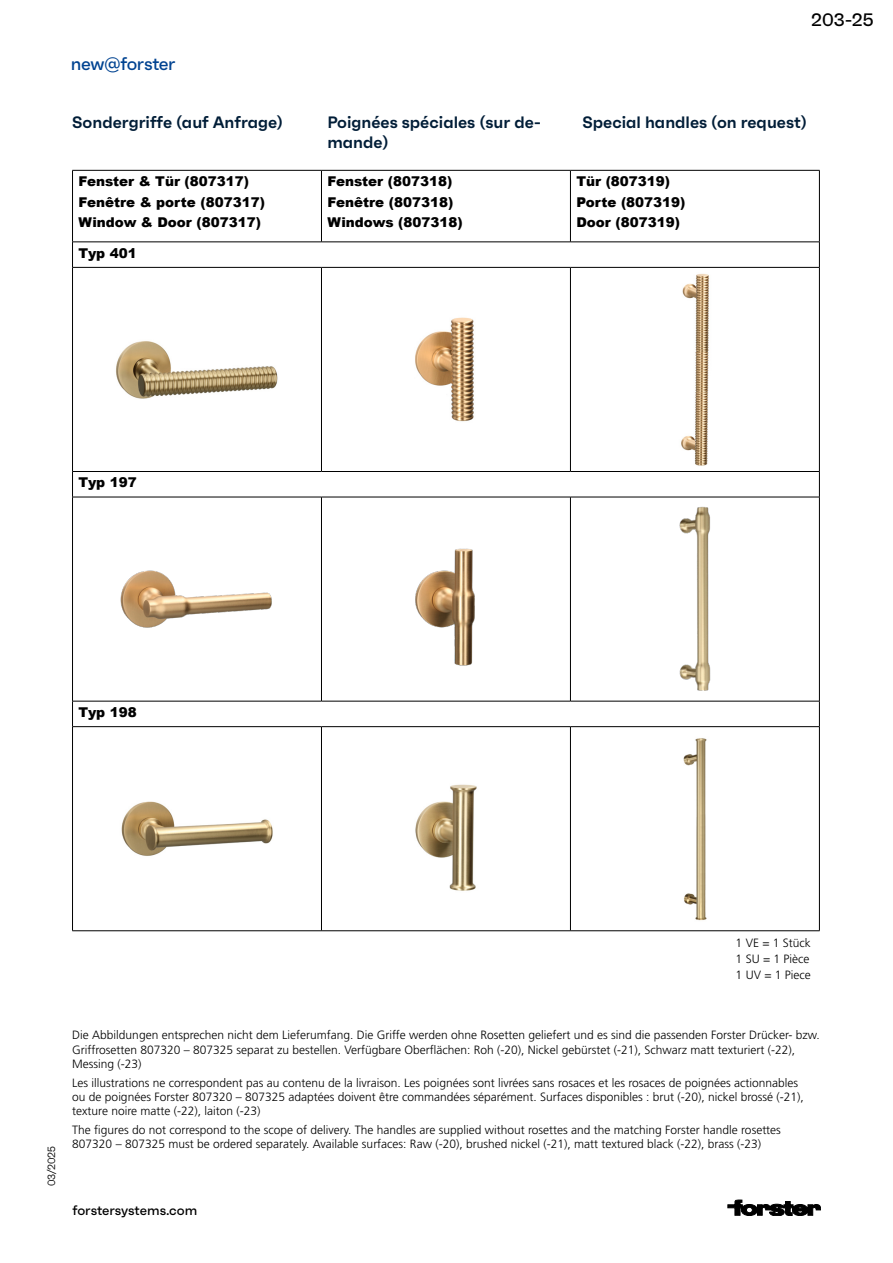
<style>
.page{position:relative;width:893px;height:1263px;background:#fff}
.page>*{position:absolute;margin:0;border:0;box-sizing:border-box;transform-origin:0 0}
.t1{font:500 18px "Faktum";letter-spacing:-.025em;color:#004391}
.t2{font:500 18px "Faktum";color:#000}
.t3{font:600 16.5px/19.5px "Faktum";color:#001d37}
.t4{font:900 13.5px/20.7px "Arial";color:#000}
.t5{font:500 13.5px "Faktum";letter-spacing:-.005em;color:#000}
.t6{font:300 12px/14.4px "Frutiger LT Std";color:#000}
.t7{font:10.5px "Faktum";color:#000;scale:.95 1}
</style>
<div class="page">
<svg style="left:728px;top:1200px;width:93px;height:16px"></svg>
<hr style="left:72px;top:170px;width:249px;height:1px;background:#000">
<hr style="left:72px;top:171px;width:1px;height:71px;background:#000">
<hr style="left:321px;top:170px;width:249px;height:1px;background:#000">
<hr style="left:321px;top:171px;width:1px;height:71px;background:#000">
<hr style="left:570px;top:170px;width:250px;height:1px;background:#000">
<hr style="left:570px;top:171px;width:1px;height:71px;background:#000">
<hr style="left:819px;top:171px;width:1px;height:71px;background:#000">
<hr style="left:72px;top:242px;width:249px;height:1px;background:#000">
<svg style="left:72px;top:242px;width:1px;height:25px"></svg>
<hr style="left:321px;top:242px;width:249px;height:1px;background:#000">
<hr style="left:570px;top:242px;width:250px;height:1px;background:#000">
<svg style="left:819px;top:242px;width:1px;height:25px"></svg>
<hr style="left:72px;top:267px;width:249px;height:1px;background:#000">
<hr style="left:72px;top:268px;width:1px;height:203px;background:#000">
<hr style="left:321px;top:267px;width:249px;height:1px;background:#000">
<hr style="left:321px;top:268px;width:1px;height:203px;background:#000">
<hr style="left:570px;top:267px;width:250px;height:1px;background:#000">
<hr style="left:570px;top:268px;width:1px;height:203px;background:#000">
<hr style="left:819px;top:268px;width:1px;height:203px;background:#000">
<hr style="left:72px;top:471px;width:249px;height:1px;background:#000">
<svg style="left:72px;top:472px;width:1px;height:25px"></svg>
<hr style="left:321px;top:471px;width:249px;height:1px;background:#000">
<hr style="left:570px;top:471px;width:250px;height:1px;background:#000">
<svg style="left:819px;top:472px;width:1px;height:25px"></svg>
<hr style="left:72px;top:497px;width:249px;height:1px;background:#000">
<hr style="left:72px;top:497px;width:1px;height:204px;background:#000">
<hr style="left:321px;top:497px;width:249px;height:1px;background:#000">
<hr style="left:321px;top:497px;width:1px;height:204px;background:#000">
<hr style="left:570px;top:497px;width:250px;height:1px;background:#000">
<hr style="left:570px;top:497px;width:1px;height:204px;background:#000">
<hr style="left:819px;top:497px;width:1px;height:204px;background:#000">
<hr style="left:72px;top:701px;width:249px;height:1px;background:#000">
<svg style="left:72px;top:701px;width:1px;height:25px"></svg>
<hr style="left:321px;top:701px;width:249px;height:1px;background:#000">
<hr style="left:570px;top:701px;width:250px;height:1px;background:#000">
<svg style="left:819px;top:701px;width:1px;height:25px"></svg>
<hr style="left:72px;top:726px;width:249px;height:1px;background:#000">
<hr style="left:72px;top:727px;width:1px;height:203px;background:#000">
<hr style="left:321px;top:726px;width:249px;height:1px;background:#000">
<hr style="left:321px;top:727px;width:1px;height:203px;background:#000">
<hr style="left:570px;top:726px;width:250px;height:1px;background:#000">
<hr style="left:570px;top:727px;width:1px;height:203px;background:#000">
<hr style="left:819px;top:727px;width:1px;height:203px;background:#000">
<hr style="left:72px;top:930px;width:249px;height:1px;background:#000">
<hr style="left:321px;top:930px;width:249px;height:1px;background:#000">
<hr style="left:570px;top:930px;width:250px;height:1px;background:#000">
<img style="left:116px;top:341px;width:162px;height:58px">
<img style="left:415px;top:317px;width:59px;height:105px">
<img style="left:681px;top:274px;width:28px;height:192px">
<img style="left:120px;top:570px;width:152px;height:58px">
<img style="left:415px;top:548px;width:60px;height:118px">
<img style="left:592px;top:497px;width:205px;height:204px">
<img style="left:121px;top:801px;width:152px;height:55px">
<img style="left:415px;top:784px;width:62px;height:107px">
<img style="left:683px;top:738px;width:24px;height:183px">
<h1 class="t1" style="left:71px;top:52px;width:106px">new@forster</h1>
<h1 class="t2" style="left:811px;top:9px;width:64px">203-25</h1>
<h2 class="t3" style="left:72px;top:112px;width:212px">Sondergriffe (auf Anfrage)</h2>
<h2 class="t3" style="left:327px;top:112px;width:215px">Poignées spéciales (sur de&shy;mande)</h2>
<h2 class="t3" style="left:583px;top:112px;width:226px">Special handles (on request)</h2>
<p class="t4" style="left:79px;top:170px;width:188px">Fenster &amp; Tür (807317)<br>Fenêtre &amp; porte (807317)<br>Window &amp; Door (807317)</p>
<p class="t4" style="left:327px;top:170px;width:137px">Fenster (807318)<br>Fenêtre (807318)<br>Windows (807318)</p>
<p class="t4" style="left:576px;top:170px;width:111px">Tür (807319)<br>Porte (807319)<br>Door (807319)</p>
<p class="t4" style="left:79px;top:242px;width:60px">Typ 401</p>
<p class="t4" style="left:79px;top:472px;width:60px">Typ 197</p>
<p class="t4" style="left:79px;top:701px;width:60px">Typ 198</p>
<p class="t6" style="left:736px;top:934px;width:77px;line-height:16.2px;text-align:justify">1 VE = 1 Stück 1 SU = 1 Pièce 1 UV = 1 Piece</p>
<p class="t7" style="left:45px;top:1186px;width:44px;rotate:-90deg">03/2025</p>
<p class="t6" style="left:72px;top:1028px;width:749px">Die Abbildungen entsprechen nicht dem Lieferumfang. Die Griffe werden ohne Rosetten geliefert und es sind die passenden Forster Drücker- bzw.<br>Griffrosetten 807320 – 807325 separat zu bestellen. Verfügbare Oberflächen: Roh (-20), Nickel gebürstet (-21), Schwarz matt texturiert (-22),<br>Messing (-23)</p>
<p class="t6" style="left:72px;top:1075px;width:733px">Les illustrations ne correspondent pas au contenu de la livraison. Les poignées sont livrées sans rosaces et les rosaces de poignées actionnables ou de poignées Forster 807320 – 807325 adaptées doivent être commandées séparément. Surfaces disponibles : brut (-20), nickel brossé (-21), texture noire matte (-22), laiton (-23)</p>
<p class="t6" style="left:72px;top:1123px;width:710px">The figures do not correspond to the scope of delivery. The handles are supplied without rosettes and the matching Forster handle rosettes<br>807320 – 807325 must be ordered separately. Available surfaces: Raw (-20), brushed nickel (-21), matt textured black (-22), brass (-23)</p>
<p class="t5" style="left:72px;top:1202px;width:127px">forstersystems.com</p>
</div>
